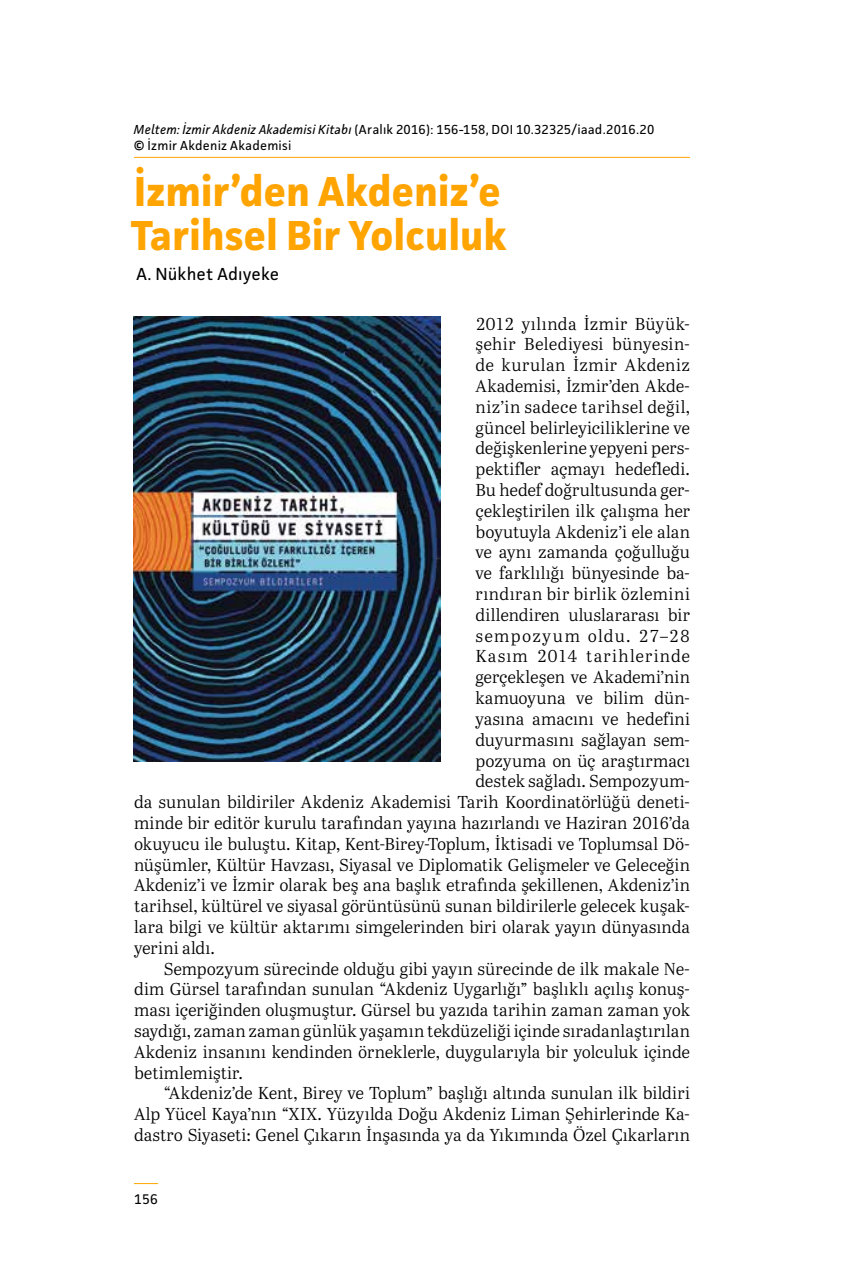
<style>
.page{position:relative;width:844px;height:1265px;background:#fff}
.page>*{position:absolute;margin:0;border:0;box-sizing:border-box;transform-origin:0 0}
.t1{font:700 42px/43.8px "Facit";letter-spacing:-.005em;color:#ffa400}
.t2{font:17.5px "Facit";letter-spacing:.005em;color:#000}
.t3{font:17.32px "Abril Text Lt";letter-spacing:.005em;color:#000}
.t4{font:17.32px "Abril Text Lt";letter-spacing:.025em;color:#000}
.t5{font:17.32px "Abril Text Lt";letter-spacing:.03em;color:#000}
.t6{font:17.32px "Abril Text Lt";letter-spacing:.065em;color:#000}
.t7{font:17.32px "Abril Text Lt";letter-spacing:.07em;color:#000}
.t8{font:14px "Facit";color:#000}
.t9{font:13.12px/15.8px "Facit";letter-spacing:.02em;color:#000}
.s1{font-style:italic}
</style>
<div class="page">
<svg style="left:134px;top:1183px;width:24px;height:1px"></svg>
<img style="left:134px;top:316px;width:306px;height:446px">
<hr style="left:134px;top:157px;width:555px;height:1px;background:#ffa400">
<p class="t9" style="left:134px;top:121px;width:521px"><span class="s1">Meltem: İzmir Akdeniz Akademisi Kitabı</span> (Aralık 2016): 156-158, DOI 10.32325/iaad.2016.20 © İzmir Akdeniz Akademisi</p>
<h1 class="t1" style="left:131px;top:169px;width:377px">İzmir’den Akdeniz’e<br>Tarihsel Bir Yolculuk</h1>
<p class="t2" style="left:136px;top:263px;width:144px">A. Nükhet Adıyeke</p>
<p class="t4" style="left:475px;top:311px;width:216px">2012 yılında İzmir Büyük-</p>
<p class="t3" style="left:475px;top:332px;width:216px">şehir Belediyesi bünyesin-</p>
<p class="t5" style="left:475px;top:353px;width:216px">de kurulan İzmir Akdeniz</p>
<p class="t3" style="left:475px;top:373px;width:216px">Akademisi, İzmir’den Akde-</p>
<p class="t4" style="left:475px;top:394px;width:216px">niz’in sadece tarihsel değil,</p>
<p class="t3" style="left:475px;top:415px;width:216px">güncel belirleyiciliklerine ve</p>
<p class="t3" style="left:475px;top:436px;width:216px">değişkenlerine yepyeni pers-</p>
<p class="t3" style="left:475px;top:457px;width:216px">pektifler açmayı hedefledi.</p>
<p class="t3" style="left:475px;top:477px;width:216px">Bu hedef doğrultusunda ger-</p>
<p class="t3" style="left:475px;top:498px;width:216px">çekleştirilen ilk çalışma her</p>
<p class="t3" style="left:475px;top:519px;width:216px">boyutuyla Akdeniz’i ele alan</p>
<p class="t3" style="left:475px;top:540px;width:216px">ve aynı zamanda çoğulluğu</p>
<p class="t3" style="left:475px;top:561px;width:216px">ve farklılığı bünyesinde ba-</p>
<p class="t4" style="left:475px;top:582px;width:216px">rındıran bir birlik özlemini</p>
<p class="t3" style="left:475px;top:602px;width:216px">dillendiren uluslararası bir</p>
<p class="t7" style="left:475px;top:623px;width:216px">sempozyum oldu. 27–28</p>
<p class="t6" style="left:475px;top:644px;width:216px">Kasım 2014 tarihlerinde</p>
<p class="t3" style="left:475px;top:665px;width:216px">gerçekleşen ve Akademi’nin</p>
<p class="t3" style="left:475px;top:686px;width:216px">kamuoyuna ve bilim dün-</p>
<p class="t3" style="left:475px;top:706px;width:216px">yasına amacını ve hedefini</p>
<p class="t3" style="left:475px;top:727px;width:216px">duyurmasını sağlayan sem-</p>
<p class="t3" style="left:475px;top:748px;width:216px">pozyuma on üç araştırmacı</p>
<p class="t3" style="left:475px;top:769px;width:216px">destek sağladı. Sempozyum-</p>
<p class="t3" style="left:134px;top:790px;width:557px">da sunulan bildiriler Akdeniz Akademisi Tarih Koordinatörlüğü deneti-</p>
<p class="t3" style="left:134px;top:810px;width:557px">minde bir editör kurulu tarafından yayına hazırlandı ve Haziran 2016’da</p>
<p class="t3" style="left:134px;top:831px;width:557px">okuyucu ile buluştu. Kitap, Kent-Birey-Toplum, İktisadi ve Toplumsal Dö-</p>
<p class="t3" style="left:134px;top:852px;width:557px">nüşümler, Kültür Havzası, Siyasal ve Diplomatik Gelişmeler ve Geleceğin</p>
<p class="t3" style="left:134px;top:873px;width:557px">Akdeniz’i ve İzmir olarak beş ana başlık etrafında şekillenen, Akdeniz’in</p>
<p class="t3" style="left:134px;top:894px;width:557px">tarihsel, kültürel ve siyasal görüntüsünü sunan bildirilerle gelecek kuşak-</p>
<p class="t3" style="left:134px;top:914px;width:557px">lara bilgi ve kültür aktarımı simgelerinden biri olarak yayın dünyasında</p>
<p class="t3" style="left:134px;top:935px;width:82px">yerini aldı.</p>
<p class="t3" style="left:164px;top:956px;width:527px">Sempozyum sürecinde olduğu gibi yayın sürecinde de ilk makale Ne-</p>
<p class="t3" style="left:134px;top:977px;width:557px">dim Gürsel tarafından sunulan “Akdeniz Uygarlığı” başlıklı açılış konuş-</p>
<p class="t3" style="left:134px;top:998px;width:557px">ması içeriğinden oluşmuştur. Gürsel bu yazıda tarihin zaman zaman yok</p>
<p class="t3" style="left:134px;top:1018px;width:557px">saydığı, zaman zaman günlük yaşamın tekdüzeliği içinde sıradanlaştırılan</p>
<p class="t3" style="left:134px;top:1039px;width:557px">Akdeniz insanını kendinden örneklerle, duygularıyla bir yolculuk içinde</p>
<p class="t3" style="left:134px;top:1060px;width:110px">betimlemiştir.</p>
<p class="t3" style="left:164px;top:1081px;width:527px">“Akdeniz’de Kent, Birey ve Toplum” başlığı altında sunulan ilk bildiri</p>
<p class="t3" style="left:134px;top:1102px;width:557px">Alp Yücel Kaya’nın “XIX. Yüzyılda Doğu Akdeniz Liman Şehirlerinde Ka-</p>
<p class="t3" style="left:134px;top:1122px;width:557px">dastro Siyaseti: Genel Çıkarın İnşasında ya da Yıkımında Özel Çıkarların</p>
<p class="t8" style="left:134px;top:1190px;width:25px">156</p>
</div>
